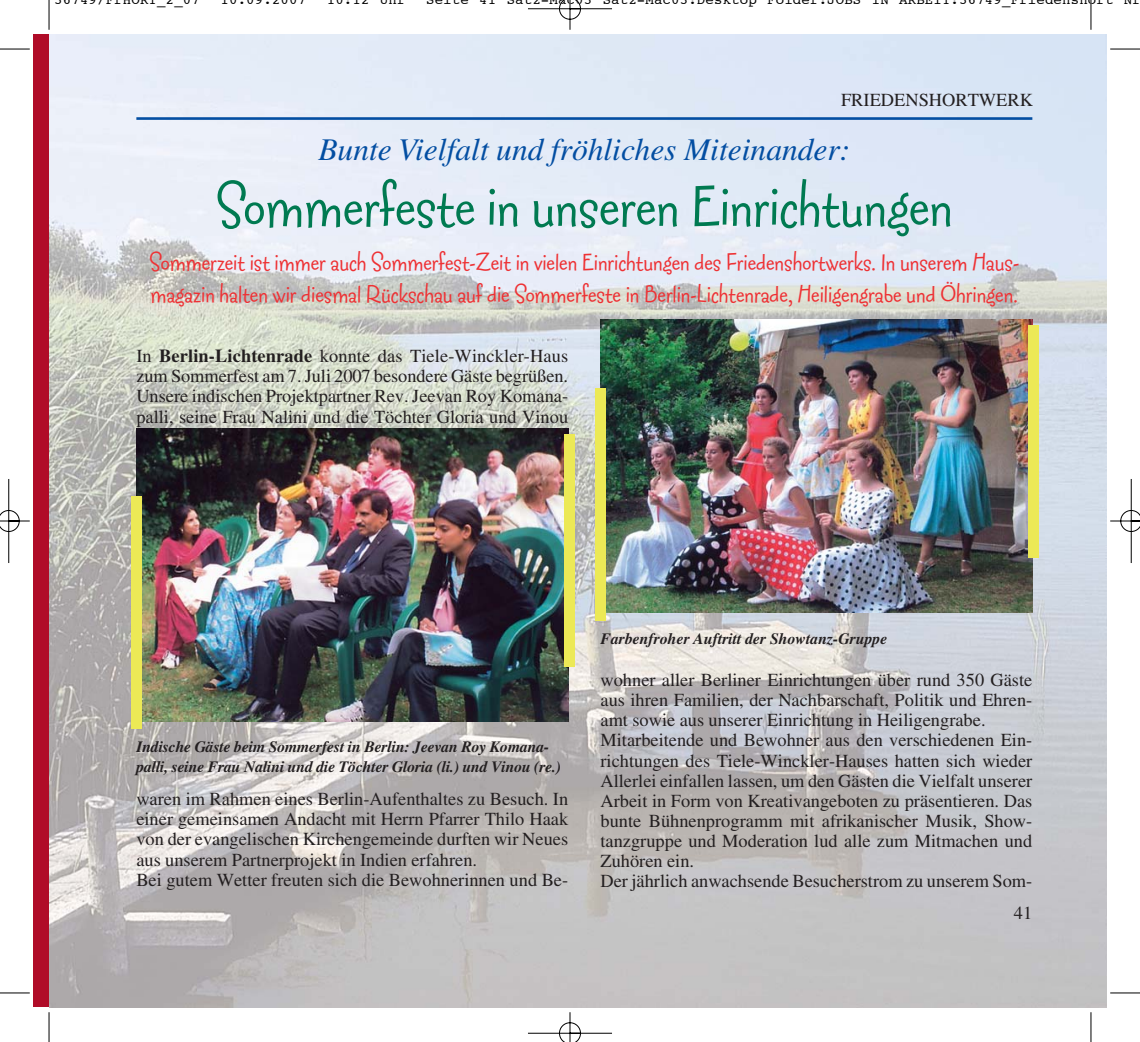
<style>
.page{position:relative;width:1140px;height:1042px;background:#fff}
.page>*{position:absolute;margin:0;border:0;box-sizing:border-box;transform-origin:0 0}
.t1{font:59.5px "Fontesque Sans";color:#007a51}
.t2{font:italic 31.5px "Times";color:#034ea2}
.t3{font:24.5px/31.5px "Fontesque Sans";color:#ee3134}
.t4{font:18.38px/20.1px "Times";color:#231f20}
.t5{font:italic 700 15.75px/19.2px "Times";letter-spacing:-.01em;color:#231f20}
.t6{font:14px "Courier";letter-spacing:.01em;color:#000}
.t7{font:14px "Courier";letter-spacing:.32em;color:#000}
.s1{font-weight:700}
</style>
<div class="page">
<img style="left:0;top:0;width:1139px;height:1041px">
<p class="t6" style="left:114px;top:-7px;width:10px">r</p>
<p class="t6" style="left:157px;top:-7px;width:27px">_ _</p>
<p class="t6" style="left:238px;top:-7px;width:36px">. .</p>
<p class="t6" style="left:344px;top:-7px;width:10px">:</p>
<p class="t6" style="left:397px;top:-7px;width:10px">r</p>
<p class="t6" style="left:434px;top:-7px;width:36px">e e</p>
<p class="t6" style="left:515px;top:-7px;width:61px">a z- ac</p>
<p class="t6" style="left:611px;top:-7px;width:147px">az-ac :es op</p>
<p class="t6" style="left:775px;top:-7px;width:53px">o er:</p>
<p class="t6" style="left:950px;top:-7px;width:10px">:</p>
<p class="t7" style="left:1002px;top:-7px;width:104px">_reensor</p>
<p class="t6" style="left:1132px;top:-7px;width:10px">r</p>
<p class="t4" style="left:841px;top:92px;width:193px">FRIEDENSHORTWERK</p>
<h2 class="t2" style="left:318px;top:138px;width:533px">Bunte Vielfalt und fröhliches Miteinander:</h2>
<h1 class="t1" style="left:216px;top:170px;width:738px">Sommerfeste in unseren Einrichtungen</h1>
<h3 class="t3" style="left:149px;top:246px;width:871px">Sommerzeit ist immer auch Sommerfest-Zeit in vielen Einrichtungen des Friedenshortwerks. In unserem Haus&shy;magazin halten wir diesmal Rückschau auf die Sommerfeste in Berlin-Lichtenrade, Heiligengrabe und Öhringen.</h3>
<p class="t4" style="left:136px;top:347px;width:433px;text-align:justify">In <span class="s1">Berlin-Lichtenrade</span> konnte das Tiele-Winckler-Haus zum Sommerfest am 7. Juli 2007 besondere Gäste begrüßen.<br>Unsere indischen Projektpartner Rev. Jeevan Roy Komana&shy;palli, seine Frau Nalini und die Töchter Gloria und Vinou</p>
<p class="t5" style="left:136px;top:738px;width:426px">Indische Gäste beim Sommerfest in Berlin: Jeevan Roy Komana&shy;palli, seine Frau Nalini und die Töchter Gloria (li.) und Vinou (re.)</p>
<p class="t4" style="left:136px;top:790px;width:433px">waren im Rahmen eines Berlin-Aufenthaltes zu Besuch. In einer gemeinsamen Andacht mit Herrn Pfarrer Thilo Haak von der evangelischen Kirchengemeinde durften wir Neues aus unserem Partnerprojekt in Indien erfahren.<br>Bei gutem Wetter freuten sich die Bewohnerinnen und Be-</p>
<p class="t5" style="left:600px;top:630px;width:288px">Farbenfroher Auftritt der Showtanz-Gruppe</p>
<p class="t4" style="left:600px;top:671px;width:433px">wohner aller Berliner Einrichtungen über rund 350 Gäste aus ihren Familien, der Nachbarschaft, Politik und Ehren&shy;amt sowie aus unserer Einrichtung in Heiligengrabe.<br>Mitarbeitende und Bewohner aus den verschiedenen Ein&shy;richtungen des Tiele-Winckler-Hauses hatten sich wieder Allerlei einfallen lassen, um den Gästen die Vielfalt unserer Arbeit in Form von Kreativangeboten zu präsentieren. Das bunte Bühnenprogramm mit afrikanischer Musik, Show&shy;tanzgruppe und Moderation lud alle zum Mitmachen und Zuhören ein.<br>Der jährlich anwachsende Besucherstrom zu unserem Som-</p>
<p class="t4" style="left:1013px;top:904px;width:20px">41</p>
</div>
